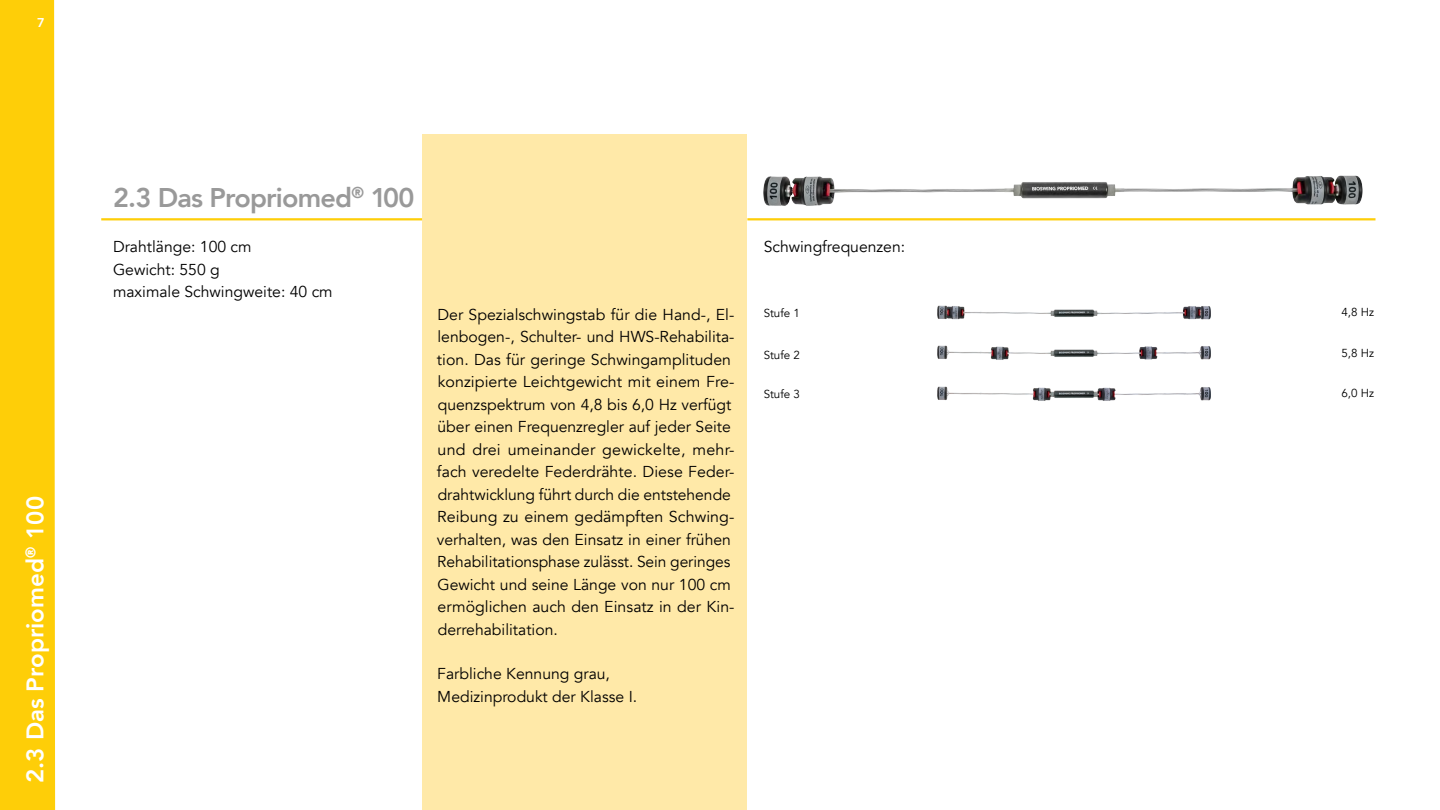
<style>
.page{position:relative;width:1440px;height:810px;background:#fff}
.page>*{position:absolute;margin:0;border:0;box-sizing:border-box;transform-origin:0 0}
.t1{font:800 27px "Avenir LT Com";letter-spacing:-.03em;color:#999}
.t2{font:800 24px "Avenir LT Com";color:#fff}
.t3{font:15.75px/22.5px "Avenir LT Com";color:#000}
.t4{font:800 12.75px "Avenir LT Com";color:#fff}
.t5{font:11.62px "Avenir LT Com";color:#000}
</style>
<div class="page">
<div style="left:422px;top:134px;width:325px;height:676px;background:#ffe9a8"></div>
<hr style="left:747px;top:218px;width:629px;height:2px;background:#fece08">
<hr style="left:101px;top:218px;width:321px;height:2px;background:#fece08">
<img style="left:937px;top:386px;width:274px;height:15px">
<img style="left:937px;top:345px;width:274px;height:15px">
<img style="left:937px;top:305px;width:274px;height:15px">
<img style="left:756px;top:175px;width:611px;height:46px">
<div style="left:0;top:0;width:55px;height:810px;background:#fece08"></div>
<p class="t4" style="left:37px;top:15px;width:9px">7</p>
<h2 class="t2" style="left:21px;top:783px;width:288px;rotate:-90deg">2.3 Das Propriomed<sup>®</sup> 100</h2>
<h1 class="t1" style="left:113px;top:182px;width:303px">2.3 Das Propriomed<sup>®</sup> 100</h1>
<p class="t3" style="left:113px;top:236px;width:140px">Drahtlänge: 100 cm</p>
<p class="t3" style="left:764px;top:236px;width:143px">Schwingfrequenzen:</p>
<p class="t3" style="left:113px;top:258px;width:221px">Gewicht: 550 g<br>maximale Schwingweite: 40 cm</p>
<p class="t5" style="left:764px;top:307px;width:38px">Stufe 1</p>
<p class="t5" style="left:1341px;top:306px;width:34px">4,8 Hz</p>
<p class="t5" style="left:1341px;top:346px;width:34px">5,8 Hz</p>
<p class="t5" style="left:1341px;top:386px;width:34px">6,0 Hz</p>
<p class="t3" style="left:437px;top:303px;width:299px">Der Spezialschwingstab für die Hand-, El&shy;lenbogen-, Schulter- und HWS-Rehabilita&shy;tion. Das für geringe Schwingamplituden konzipierte Leichtgewicht mit einem Fre&shy;quenzspektrum von 4,8 bis 6,0 Hz verfügt über einen Frequenzregler auf jeder Seite und drei umeinander gewickelte, mehr&shy;fach veredelte Federdrähte. Diese Feder&shy;drahtwicklung führt durch die entstehende Reibung zu einem gedämpften Schwing&shy;verhalten, was den Einsatz in einer frühen Rehabilitationsphase zulässt. Sein geringes Gewicht und seine Länge von nur 100 cm ermöglichen auch den Einsatz in der Kin&shy;derrehabilitation.</p>
<p class="t3" style="left:437px;top:663px;width:201px">Farbliche Kennung grau,<br>Medizinprodukt der Klasse I.</p>
<p class="t5" style="left:764px;top:348px;width:38px">Stufe 2</p>
<p class="t5" style="left:764px;top:387px;width:38px">Stufe 3</p>
</div>
